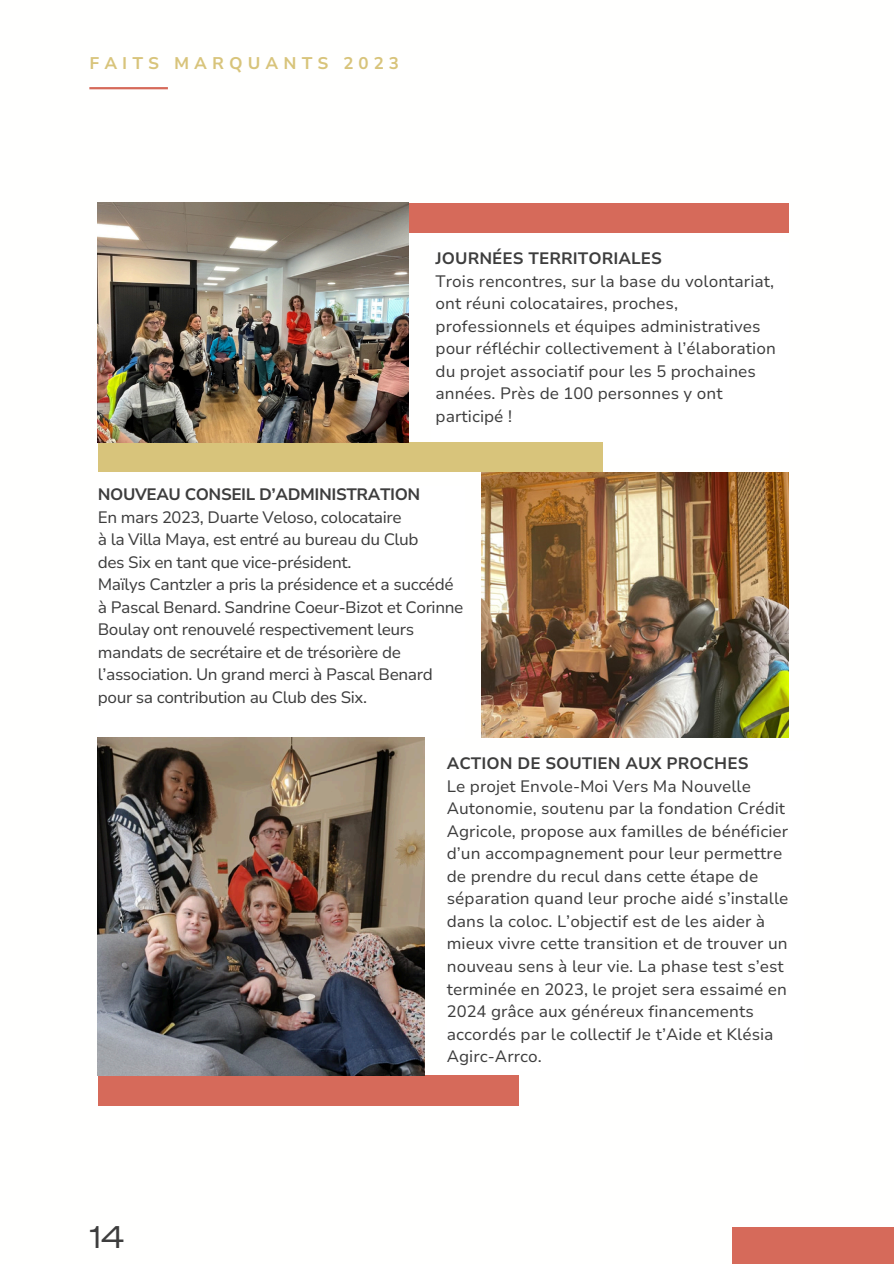
<style>
.page{position:relative;width:894px;height:1264px;background:#fff}
.page>*{position:absolute;margin:0;border:0;box-sizing:border-box;transform-origin:0 0}
.t1{font:expanded 30px "Cy Grotesk";color:#3d3d3d}
.t2{font:700 16.8px "Nunito Sans 10 pt";letter-spacing:.3em;color:#d8c47b}
.t3{font:16.5px/22.5px "Nunito Sans 10 pt";color:#3d3d3d}
.t4{font:16.5px/22.5px "Nunito Sans 10 pt";letter-spacing:-.025em;color:#3d3d3d}
.t5{font:700 16.5px "Nunito Sans 10 pt";color:#3d3d3d}
.t6{font:700 16.5px "Nunito Sans 10 pt";letter-spacing:-.025em;color:#3d3d3d}
</style>
<div class="page">
<img style="left:481px;top:472px;width:307px;height:266px">
<div style="left:408px;top:203px;width:380px;height:29px;background:#d66a5a"></div>
<div style="left:98px;top:442px;width:504px;height:30px;background:#d8c47b"></div>
<div style="left:98px;top:1075px;width:420px;height:31px;background:#d66a5a"></div>
<hr style="left:89px;top:87px;width:79px;height:2px;background:#d66a5a">
<img style="left:98px;top:203px;width:310px;height:239px">
<img style="left:98px;top:738px;width:326px;height:337px">
<div style="left:731px;top:1227px;width:162px;height:36px;background:#d66a5a"></div>
<p class="t2" style="left:89px;top:51px;width:311px">FAITS MARQUANTS 2023</p>
<p class="t5" style="left:435px;top:247px;width:228px">JOURNÉES TERRITORIALES</p>
<p class="t3" style="left:435px;top:270px;width:342px">Trois rencontres, sur la base du volontariat, ont réuni colocataires, proches, professionnels et équipes administratives pour réfléchir collectivement à l’élaboration du projet associatif pour les 5 prochaines années. Près de 100 personnes y ont participé !</p>
<p class="t6" style="left:98px;top:483px;width:324px">NOUVEAU CONSEIL D’ADMINISTRATION</p>
<p class="t4" style="left:98px;top:506px;width:367px">En mars 2023, Duarte Veloso, colocataire<br>à la Villa Maya, est entré au bureau du Club<br>des Six en tant que vice-président.<br>Maïlys Cantzler a pris la présidence et a succédé à Pascal Benard. Sandrine Coeur-Bizot et Corinne Boulay ont renouvelé respectivement leurs mandats de secrétaire et de trésorière de l’association. Un grand merci à Pascal Benard pour sa contribution au Club des Six.</p>
<p class="t1" style="left:89px;top:1218px;width:36px">14</p>
<p class="t5" style="left:446px;top:752px;width:303px">ACTION DE SOUTIEN AUX PROCHES</p>
<p class="t3" style="left:446px;top:775px;width:343px">Le projet Envole-Moi Vers Ma Nouvelle Autonomie, soutenu par la fondation Crédit Agricole, propose aux familles de bénéficier d’un accompagnement pour leur permettre de prendre du recul dans cette étape de séparation quand leur proche aidé s’installe dans la coloc. L’objectif est de les aider à mieux vivre cette transition et de trouver un nouveau sens à leur vie. La phase test s’est terminée en 2023, le projet sera essaimé en 2024 grâce aux généreux financements accordés par le collectif Je t’Aide et Klésia Agirc-Arrco.</p>
</div>
